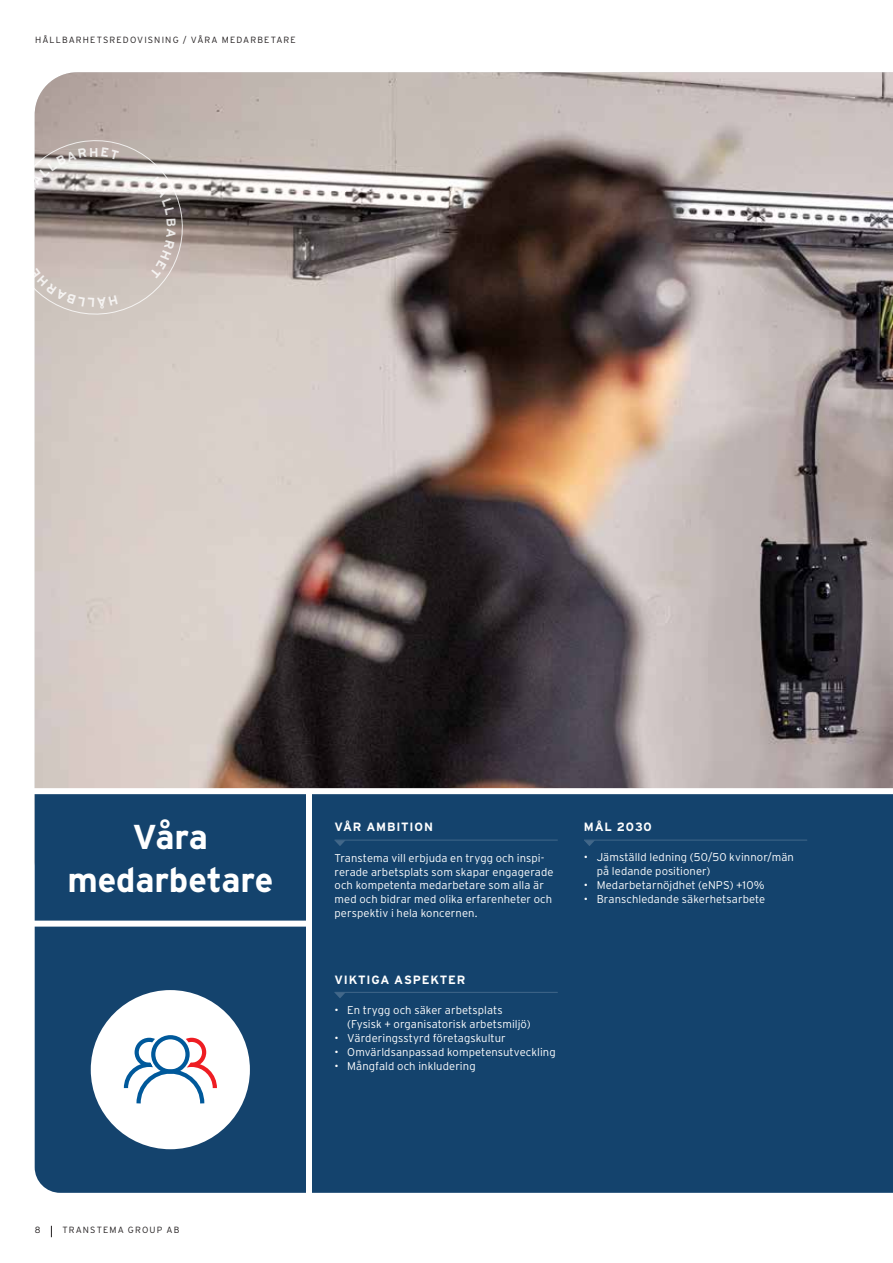
<style>
.page{position:relative;width:893px;height:1263px;background:#fff}
.page>*{position:absolute;margin:0;border:0;box-sizing:border-box;transform-origin:0 0}
.t1{font:700 34.5px/43.2px "Interstate";letter-spacing:-.005em;color:#fff;text-align:center}
.t2{font:700 12px "Interstate";letter-spacing:.065em;color:#fff}
.t3{font:300 11.25px/13.8px "Interstate";letter-spacing:.005em;color:#fff}
.t4{font:300 9px "Interstate";letter-spacing:.12em;color:#231f20}
</style>
<div class="page">
<img style="left:35px;top:72px;width:858px;height:716px">
<div style="left:35px;top:794px;width:858px;height:399px;background:#14436d"></div>
<hr style="left:334px;top:840px;width:224px;height:1px;background:#fff">
<svg style="left:334px;top:840px;width:11px;height:6px"></svg>
<hr style="left:584px;top:840px;width:223px;height:1px;background:#fff">
<svg style="left:584px;top:840px;width:11px;height:6px"></svg>
<hr style="left:334px;top:992px;width:224px;height:1px;background:#fff">
<svg style="left:334px;top:992px;width:11px;height:6px"></svg>
<div style="left:94px;top:993px;width:153px;height:153px;background:#fff;border-radius:50%"></div>
<div style="left:91px;top:990px;width:159px;height:159px;border:6px solid #fff;border-radius:50%"></div>
<div style="left:151px;top:1035px;width:39px;height:38px;border:4px solid #00599b;border-radius:50%"></div>
<svg style="left:124px;top:1038px;width:93px;height:66px"></svg>
<div style="left:10px;top:921px;width:299px;height:6px;background:#fff"></div>
<div style="left:306px;top:791px;width:6px;height:472px;background:#fff"></div>
<svg style="left:34px;top:134px;width:155px;height:187px;background:#b0a6a1"></svg>
<p class="t4" style="left:35px;top:34px;width:262px">HÅLLBARHETSREDOVISNING / VÅRA MEDARBETARE</p>
<h1 class="t1" style="left:67px;top:815px;width:207px">Våra medarbetare</h1>
<p class="t4" style="left:35px;top:1224px;width:7px">8</p>
<p class="t4" style="left:62px;top:1224px;width:118px">TRANSTEMA GROUP AB</p>
<p class="t2" style="left:334px;top:820px;width:100px">VÅR AMBITION</p>
<p class="t3" style="left:334px;top:851px;width:221px">Transtema vill erbjuda en trygg och inspi&shy;rerade arbetsplats som skapar engagerade och kompetenta medarbetare som alla är med och bidrar med olika erfarenheter och perspektiv i hela koncernen.</p>
<p class="t2" style="left:334px;top:973px;width:132px">VIKTIGA ASPEKTER</p>
<p class="t3" style="left:347px;top:1003px;width:185px;text-indent:-13px">• En trygg och säker arbetsplats (Fysisk + organisatorisk arbetsmiljö)</p>
<p class="t3" style="left:334px;top:1031px;width:173px">• Värderingsstyrd företagskultur</p>
<p class="t3" style="left:334px;top:1045px;width:223px">• Omvärldsanpassad kompetensutveckling</p>
<p class="t3" style="left:334px;top:1059px;width:143px">• Mångfald och inkludering</p>
<p class="t2" style="left:584px;top:820px;width:69px">MÅL 2030</p>
<p class="t3" style="left:597px;top:850px;width:199px;text-indent:-13px">• Jämställd ledning (50/50 kvinnor/män på ledande positioner)</p>
<p class="t3" style="left:584px;top:878px;width:182px">• Medarbetarnöjdhet (eNPS) +10%</p>
<p class="t3" style="left:584px;top:892px;width:183px">• Branschledande säkerhetsarbete</p>
</div>
